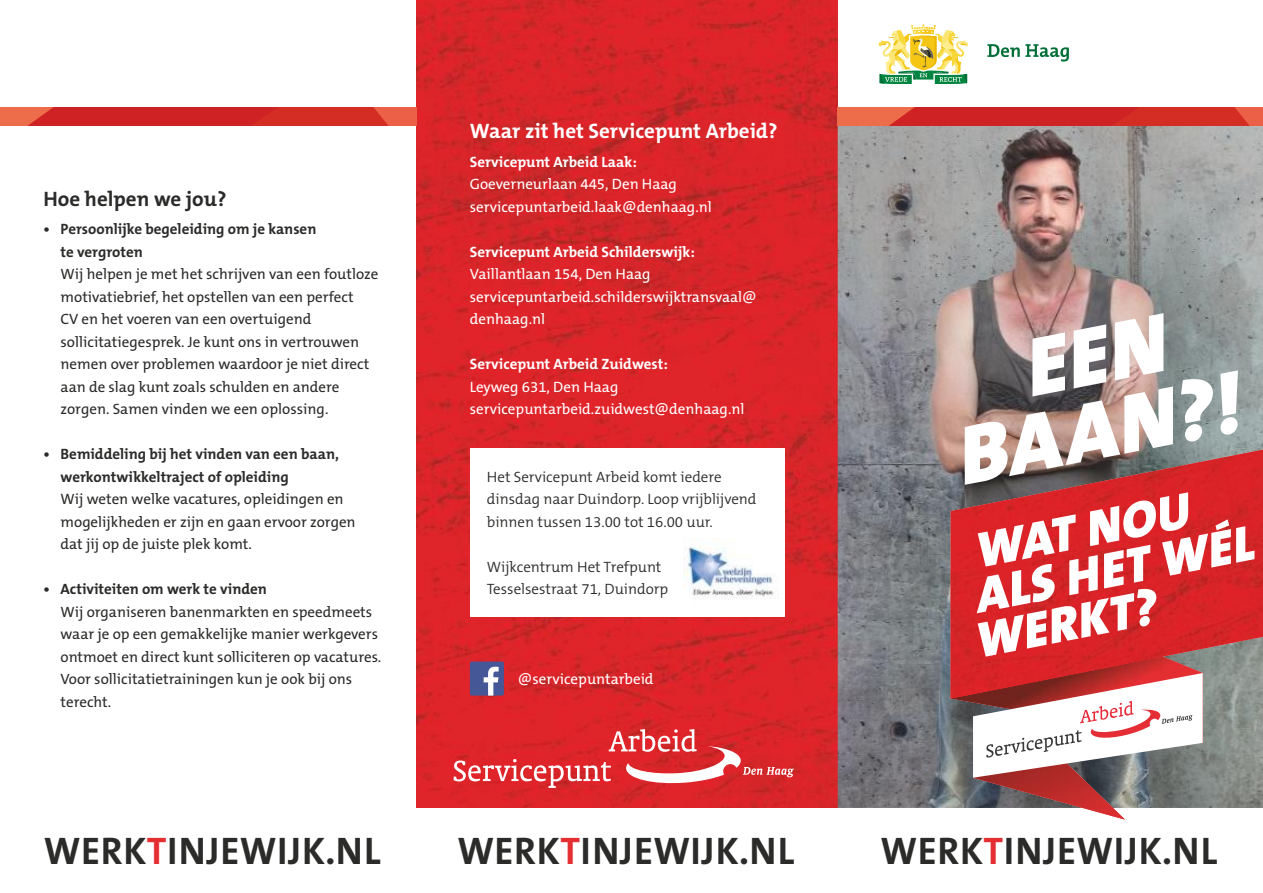
<style>
.page{position:relative;width:1263px;height:893px;background:#fff}
.page>*{position:absolute;margin:0;border:0;box-sizing:border-box;transform-origin:0 0}
.t1{font:italic 900 83.85px/73.8px "The Mix B W9";color:#fff;text-align:center}
.t2{font:italic 900 50.4px/44.2px "The Mix B W9";color:#fff}
.t3{font:700 38.7px "The Mix B W7";letter-spacing:.015em;color:#2b2b2a}
.t4{font:700 21px "The Mix B W7";color:#fff}
.t5{font:700 21px "The Mix B W7";color:#2b2b2a}
.t6{font:15px/22.5px "The Mix B W5 Plain";color:#2b2b2a}
.t7{font:15px/22.5px "The Mix B W5 Plain";color:#fff}
.t8{font:300 15px/22.5px "The Mix B W4";color:#2b2b2a}
.t9{font:700 15px/22.5px "The Mix B W7";color:#2b2b2a}
.t10{font:700 15px "The Mix B W7";color:#fff}
.s1{color:#e42e32}
</style>
<div class="page">
<img style="left:417px;top:0;width:421px;height:808px">
<img style="left:838px;top:125px;width:425px;height:683px">
<svg style="left:951px;top:447px;width:312px;height:251px;background:#826f68"></svg>
<img style="left:951px;top:488px;width:119px;height:82px">
<img style="left:1070px;top:457px;width:154px;height:136px">
<img style="left:1224px;top:447px;width:39px;height:190px">
<img style="left:1203px;top:593px;width:56px;height:105px">
<div style="left:470px;top:662px;width:34px;height:34px;background:#455796;border-radius:2px"></div>
<svg style="left:484px;top:667px;width:15px;height:29px"></svg>
<svg style="left:951px;top:570px;width:252px;height:250px"></svg>
<svg style="left:454px;top:729px;width:340px;height:59px;background:#e0464a"></svg>
<svg style="left:987px;top:44px;width:82px;height:18px"></svg>
<svg style="left:878px;top:24px;width:90px;height:60px"></svg>
<svg style="left:838px;top:107px;width:425px;height:18px;background:#d6332b"></svg>
<svg style="left:0;top:107px;width:417px;height:18px;background:#d5312a"></svg>
<div style="left:470px;top:448px;width:314px;height:168px;background:#fff"></div>
<img style="left:684px;top:546px;width:90px;height:53px">
<h3 class="t5" style="left:44px;top:185px;width:184px">Hoe helpen we jou?</h3>
<p class="t9" style="left:61px;top:218px;width:257px;text-indent:-17px">• Persoonlĳke begeleiding om je kansen te vergroten</p>
<p class="t6" style="left:61px;top:263px;width:319px">Wĳ helpen je met het schrĳven van een foutloze motivatiebrief, het opstellen van een perfect<br>CV en het voeren van een overtuigend sollicitatie gesprek. Je kunt ons in vertrouwen nemen over problemen waardoor je niet direct aan de slag kunt zoals schulden en andere zorgen. Samen vinden we een oplossing.</p>
<p class="t9" style="left:61px;top:443px;width:280px;text-indent:-17px">• Bemiddeling bĳ het vinden van een baan, werkontwikkeltraject of opleiding</p>
<p class="t6" style="left:61px;top:488px;width:297px">Wĳ weten welke vacatures, opleidingen en mogelĳkheden er zĳn en gaan ervoor zorgen dat jĳ op de juiste plek komt.</p>
<p class="t9" style="left:44px;top:578px;width:225px">• Activiteiten om werk te vinden</p>
<p class="t6" style="left:61px;top:600px;width:322px">Wĳ organiseren banenmarkten en speedmeets waar je op een gemakkelĳke manier werkgevers ontmoet en direct kunt solliciteren op vacatures.<br>Voor sollicitatie trainingen kun je ook bĳ ons terecht.</p>
<h3 class="t4" style="left:470px;top:117px;width:309px">Waar zit het Servicepunt Arbeid?</h3>
<p class="t10" style="left:470px;top:152px;width:168px">Servicepunt Arbeid Laak:</p>
<p class="t7" style="left:470px;top:173px;width:244px">Goeverneurlaan 445, Den Haag servicepuntarbeid.laak@denhaag.nl</p>
<p class="t10" style="left:470px;top:242px;width:226px">Servicepunt Arbeid Schilderswĳk:</p>
<p class="t7" style="left:470px;top:263px;width:288px">Vaillantlaan 154, Den Haag servicepuntarbeid.schilderswĳktransvaal@ denhaag.nl</p>
<p class="t10" style="left:470px;top:354px;width:200px">Servicepunt Arbeid Zuidwest:</p>
<p class="t7" style="left:470px;top:375px;width:276px">Leyweg 631, Den Haag servicepuntarbeid.zuidwest@denhaag.nl</p>
<p class="t8" style="left:487px;top:465px;width:271px">Het Servicepunt Arbeid komt iedere dinsdag naar Duindorp. Loop vrĳblĳvend binnen tussen 13.00 tot 16.00 uur.</p>
<p class="t8" style="left:487px;top:555px;width:183px">Wĳkcentrum Het Trefpunt<br>Tesselsestraat 71, Duindorp</p>
<p class="t7" style="left:518px;top:668px;width:137px">@servicepuntarbeid</p>
<h1 class="t1" style="left:934px;top:350px;width:288px;rotate:-11deg">EEN<br>BAAN?!</h1>
<h2 class="t2" style="left:953px;top:533px;width:293px;text-indent:17px;rotate:-11deg">WAT NOU<br>ALS HET WÉL<br>WERKT?</h2>
<h3 class="t3" style="left:44px;top:826px;width:338px">WERK<span class="s1">T</span>INJEWIJK.NL</h3>
<h3 class="t3" style="left:457px;top:826px;width:338px">WERK<span class="s1">T</span>INJEWIJK.NL</h3>
<h3 class="t3" style="left:880px;top:826px;width:338px">WERK<span class="s1">T</span>INJEWIJK.NL</h3>
</div>
